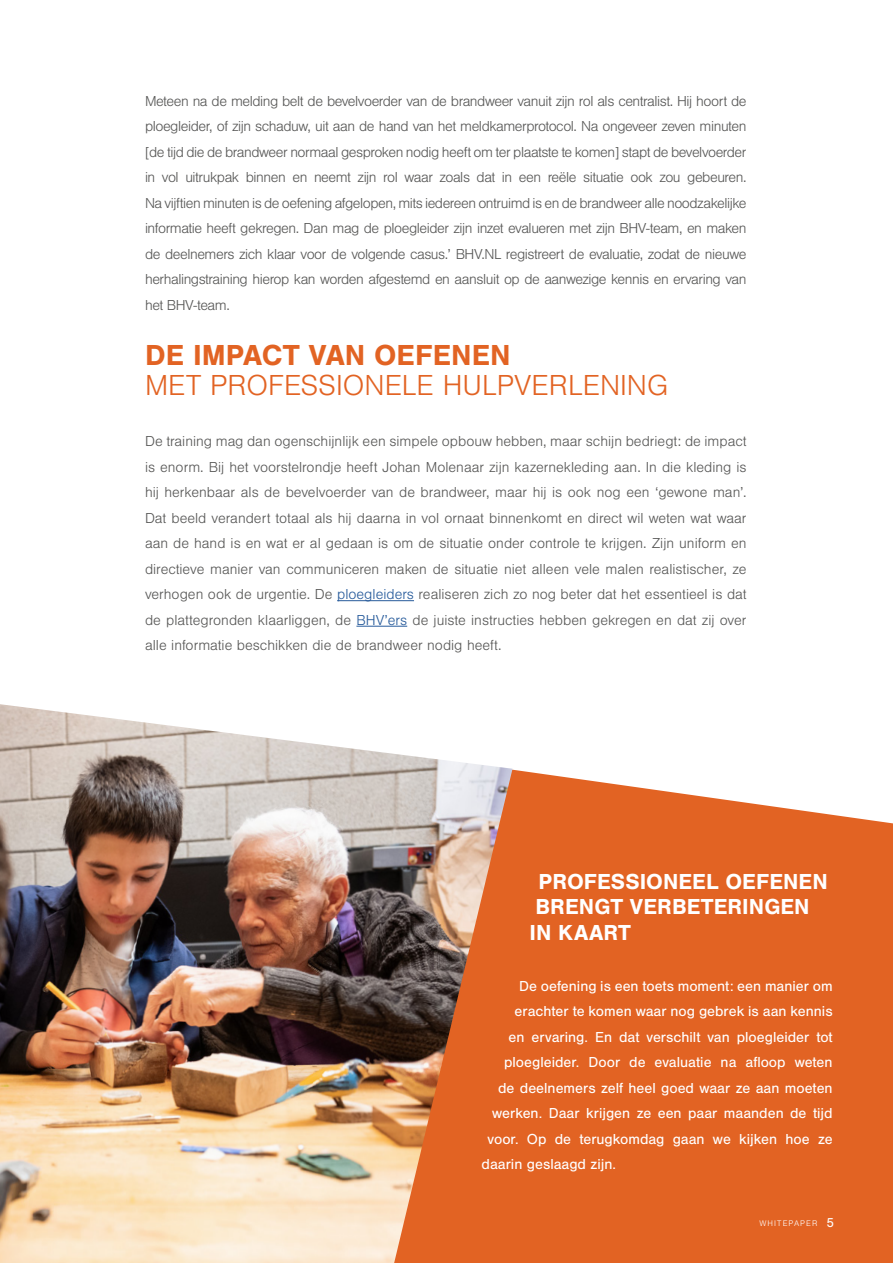
<style>
.page{position:relative;width:893px;height:1263px;background:#fff}
.page>*{position:absolute;margin:0;border:0;box-sizing:border-box;transform-origin:0 0}
.t1{font:300 30px "Nimbus San";color:#e26323}
.t2{font:700 30px "Nimbus San";color:#e26323}
.t3{font:700 22.5px/25.5px "Nimbus San";color:#fff}
.t4{font:300 15px/25.5px "Nimbus San";letter-spacing:-.02em;color:#575756;text-align:justify}
.t5{font:15px "Nimbus San";color:#fff}
.t6{font:13.5px "Nimbus San";color:#fff}
.t7{font:300 8.4px "Nimbus San";letter-spacing:.13em;color:#fff}
.s1{color:#275b9b}
</style>
<div class="page">
<div style="left:513px;top:770px;width:380px;height:493px;background:#e26323"></div>
<hr style="left:337px;top:600px;width:77px;height:1px;background:#275b9b">
<hr style="left:356px;top:626px;width:51px;height:1px;background:#275b9b">
<img style="left:0;top:704px;width:513px;height:559px">
<p class="t4" style="left:145px;top:88px;width:603px">Meteen na de melding belt de bevelvoerder van de brandweer vanuit zijn rol als centralist. Hij hoort de ploegleider, of zijn schaduw, uit aan de hand van het meldkamerprotocol. Na ongeveer zeven minuten [de tijd die de brandweer normaal gesproken nodig heeft om ter plaatste te komen] stapt de bevelvoerder in vol uitrukpak binnen en neemt zijn rol waar zoals dat in een reële situatie ook zou gebeuren.<br>Na vijftien minuten is de oefening afgelopen, mits iedereen ontruimd is en de brandweer alle noodzakelijke informatie heeft gekregen. Dan mag de ploegleider zijn inzet evalueren met zijn BHV-team, en maken de deelnemers zich klaar voor de volgende casus.’ BHV.NL registreert de evaluatie, zodat de nieuwe herhalingstraining hierop kan worden afgestemd en aansluit op de aanwezige kennis en ervaring van het BHV-team.</p>
<h1 class="t2" style="left:145px;top:338px;width:367px">DE IMPACT VAN OEFENEN</h1>
<h1 class="t1" style="left:145px;top:370px;width:525px">MET PROFESSIONELE HULPVERLENING</h1>
<p class="t4" style="left:145px;top:429px;width:603px">De training mag dan ogenschijnlijk een simpele opbouw hebben, maar schijn bedriegt: de impact is enorm. Bij het voorstelrondje heeft Johan Molenaar zijn kazernekleding aan. In die kleding is hij herkenbaar als de bevelvoerder van de brandweer, maar hij is ook nog een ‘gewone man’.<br>Dat beeld verandert totaal als hij daarna in vol ornaat binnenkomt en direct wil weten wat waar aan de hand is en wat er al gedaan is om de situatie onder controle te krijgen. Zijn uniform en directieve manier van communiceren maken de situatie niet alleen vele malen realistischer, ze verhogen ook de urgentie. De <span class="s1">ploegleiders</span> realiseren zich zo nog beter dat het essentieel is dat de plattegronden klaarliggen, de <span class="s1">BHV’ers</span> de juiste instructies hebben gekregen en dat zij over alle informatie beschikken die de brandweer nodig heeft.</p>
<h2 class="t3" style="left:530px;top:869px;width:300px;text-indent:9px">PROFESSIONEEL OEFENEN<br>BRENGT VERBETERINGEN<br>IN KAART</h2>
<p class="t5" style="left:519px;top:978px;width:315px">De oefening is een toets moment: een manier om</p>
<p class="t5" style="left:515px;top:1003px;width:319px">erachter te komen waar nog gebrek is aan kennis</p>
<p class="t5" style="left:509px;top:1029px;width:326px">en ervaring. En dat verschilt van ploegleider tot</p>
<p class="t5" style="left:504px;top:1054px;width:330px">ploegleider. Door de evaluatie na afloop weten</p>
<p class="t5" style="left:498px;top:1080px;width:336px">de deelnemers zelf heel goed waar ze aan moeten</p>
<p class="t5" style="left:492px;top:1105px;width:342px">werken. Daar krijgen ze een paar maanden de tijd</p>
<p class="t5" style="left:488px;top:1131px;width:347px">voor. Op de terugkomdag gaan we kijken hoe ze</p>
<p class="t5" style="left:482px;top:1156px;width:136px">daarin geslaagd zijn.</p>
<p class="t7" style="left:759px;top:1219px;width:60px">WHITEPAPER</p>
<p class="t6" style="left:826px;top:1215px;width:9px">5</p>
</div>
